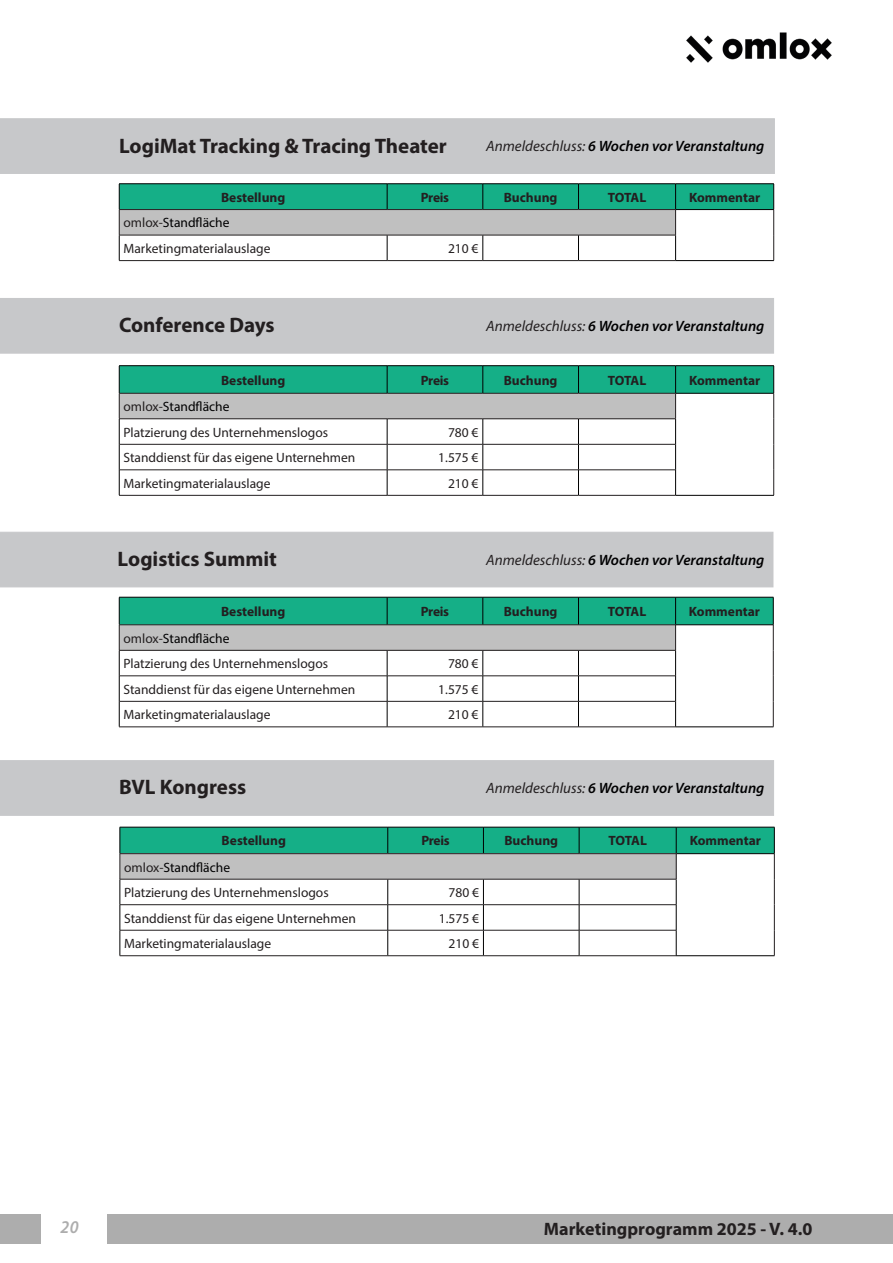
<style>
.page{position:relative;width:893px;height:1263px;background:#fff}
.page>*{position:absolute;margin:0;border:0;box-sizing:border-box;transform-origin:0 0}
.t1{font:700 21px "Myriad Pro";color:#231f20}
.t2{font:700 18px "Myriad Pro";color:#231f20}
.t3{font:italic 600 18px "Myriad Pro";color:#adadad;scale:.95 1}
.t4{font:italic 600 15px "Myriad Pro";color:#000001}
.t5{font:13.5px "Myriad Pro";color:#231f20}
.t6{font:700 13.5px "Myriad Pro";color:#231f20}
.t7{font:13.5px "Myriad Pro";color:#000001}
.s1{font-weight:400;color:#231f20}
.s2{color:#231f20}
</style>
<div class="page">
<div style="left:0;top:1214px;width:41px;height:30px;background:#adadad"></div>
<div style="left:107px;top:1214px;width:786px;height:30px;background:#adadad"></div>
<div style="left:0;top:298px;width:774px;height:55px;background:#c7c8ca"></div>
<div style="left:0;top:760px;width:774px;height:56px;background:#c7c8ca"></div>
<div style="left:0;top:532px;width:773px;height:55px;background:#c7c8ca"></div>
<div style="left:0;top:118px;width:775px;height:56px;background:#c7c8ca"></div>
<hr style="left:675px;top:260px;width:99px;height:1px;background:#000">
<hr style="left:119px;top:183px;width:268px;height:1px;background:#000">
<hr style="left:387px;top:183px;width:96px;height:1px;background:#000">
<hr style="left:483px;top:183px;width:95px;height:1px;background:#000">
<hr style="left:578px;top:183px;width:98px;height:1px;background:#000">
<hr style="left:676px;top:183px;width:98px;height:1px;background:#000">
<svg style="left:119px;top:184px;width:655px;height:76px"></svg>
<hr style="left:387px;top:209px;width:96px;height:1px;background:#231f20">
<hr style="left:483px;top:209px;width:95px;height:1px;background:#231f20">
<hr style="left:578px;top:209px;width:98px;height:1px;background:#231f20">
<hr style="left:119px;top:235px;width:268px;height:1px;background:#231f20">
<hr style="left:387px;top:235px;width:96px;height:1px;background:#231f20">
<hr style="left:483px;top:235px;width:95px;height:1px;background:#231f20">
<hr style="left:578px;top:235px;width:98px;height:1px;background:#231f20">
<hr style="left:119px;top:260px;width:268px;height:1px;background:#231f20">
<hr style="left:387px;top:260px;width:96px;height:1px;background:#231f20">
<hr style="left:483px;top:260px;width:95px;height:1px;background:#231f20">
<hr style="left:578px;top:260px;width:97px;height:1px;background:#231f20">
<img style="left:686px;top:32px;width:146px;height:31px">
<hr style="left:675px;top:727px;width:98px;height:1px;background:#000">
<svg style="left:119px;top:597px;width:655px;height:130px"></svg>
<hr style="left:387px;top:624px;width:96px;height:1px;background:#231f20">
<hr style="left:483px;top:624px;width:95px;height:1px;background:#231f20">
<hr style="left:578px;top:624px;width:98px;height:1px;background:#231f20">
<hr style="left:119px;top:650px;width:268px;height:1px;background:#231f20">
<hr style="left:387px;top:650px;width:96px;height:1px;background:#231f20">
<hr style="left:483px;top:650px;width:95px;height:1px;background:#231f20">
<hr style="left:578px;top:650px;width:98px;height:1px;background:#231f20">
<hr style="left:119px;top:675px;width:268px;height:1px;background:#231f20">
<hr style="left:387px;top:675px;width:96px;height:1px;background:#231f20">
<hr style="left:483px;top:675px;width:95px;height:1px;background:#231f20">
<hr style="left:578px;top:675px;width:97px;height:1px;background:#231f20">
<hr style="left:119px;top:701px;width:268px;height:1px;background:#231f20">
<hr style="left:387px;top:701px;width:96px;height:1px;background:#231f20">
<hr style="left:483px;top:701px;width:95px;height:1px;background:#231f20">
<hr style="left:578px;top:701px;width:97px;height:1px;background:#231f20">
<hr style="left:119px;top:727px;width:268px;height:1px;background:#231f20">
<hr style="left:387px;top:727px;width:96px;height:1px;background:#231f20">
<hr style="left:483px;top:727px;width:95px;height:1px;background:#231f20">
<hr style="left:578px;top:727px;width:97px;height:1px;background:#231f20">
<hr style="left:675px;top:495px;width:99px;height:1px;background:#000">
<hr style="left:119px;top:365px;width:268px;height:1px;background:#000">
<hr style="left:387px;top:365px;width:96px;height:1px;background:#000">
<hr style="left:483px;top:365px;width:95px;height:1px;background:#000">
<hr style="left:578px;top:365px;width:98px;height:1px;background:#000">
<hr style="left:676px;top:365px;width:98px;height:1px;background:#000">
<svg style="left:119px;top:366px;width:655px;height:129px"></svg>
<hr style="left:387px;top:393px;width:96px;height:1px;background:#231f20">
<hr style="left:483px;top:393px;width:95px;height:1px;background:#231f20">
<hr style="left:578px;top:393px;width:98px;height:1px;background:#231f20">
<hr style="left:119px;top:418px;width:268px;height:1px;background:#231f20">
<hr style="left:387px;top:418px;width:96px;height:1px;background:#231f20">
<hr style="left:483px;top:418px;width:95px;height:1px;background:#231f20">
<hr style="left:578px;top:418px;width:98px;height:1px;background:#231f20">
<hr style="left:119px;top:444px;width:268px;height:1px;background:#231f20">
<hr style="left:387px;top:444px;width:96px;height:1px;background:#231f20">
<hr style="left:483px;top:444px;width:95px;height:1px;background:#231f20">
<hr style="left:578px;top:444px;width:97px;height:1px;background:#231f20">
<hr style="left:119px;top:470px;width:268px;height:1px;background:#231f20">
<hr style="left:387px;top:470px;width:96px;height:1px;background:#231f20">
<hr style="left:483px;top:470px;width:95px;height:1px;background:#231f20">
<hr style="left:578px;top:470px;width:97px;height:1px;background:#231f20">
<hr style="left:119px;top:495px;width:268px;height:1px;background:#231f20">
<hr style="left:387px;top:495px;width:96px;height:1px;background:#231f20">
<hr style="left:483px;top:495px;width:95px;height:1px;background:#231f20">
<hr style="left:578px;top:495px;width:97px;height:1px;background:#231f20">
<hr style="left:676px;top:955px;width:98px;height:1px;background:#000">
<svg style="left:120px;top:827px;width:655px;height:128px"></svg>
<hr style="left:388px;top:853px;width:95px;height:1px;background:#231f20">
<hr style="left:483px;top:853px;width:96px;height:1px;background:#231f20">
<hr style="left:579px;top:853px;width:97px;height:1px;background:#231f20">
<hr style="left:120px;top:879px;width:268px;height:1px;background:#231f20">
<hr style="left:388px;top:879px;width:95px;height:1px;background:#231f20">
<hr style="left:483px;top:879px;width:96px;height:1px;background:#231f20">
<hr style="left:579px;top:879px;width:97px;height:1px;background:#231f20">
<hr style="left:120px;top:904px;width:268px;height:1px;background:#231f20">
<hr style="left:388px;top:904px;width:95px;height:1px;background:#231f20">
<hr style="left:483px;top:904px;width:96px;height:1px;background:#231f20">
<hr style="left:579px;top:904px;width:97px;height:1px;background:#231f20">
<hr style="left:120px;top:930px;width:268px;height:1px;background:#231f20">
<hr style="left:388px;top:930px;width:95px;height:1px;background:#231f20">
<hr style="left:483px;top:930px;width:96px;height:1px;background:#231f20">
<hr style="left:579px;top:930px;width:97px;height:1px;background:#231f20">
<hr style="left:120px;top:955px;width:268px;height:1px;background:#231f20">
<hr style="left:388px;top:955px;width:95px;height:1px;background:#231f20">
<hr style="left:483px;top:955px;width:96px;height:1px;background:#231f20">
<hr style="left:579px;top:955px;width:97px;height:1px;background:#231f20">
<p class="t1" style="left:119px;top:132px;width:329px">LogiMat Tracking &amp; Tracing Theater</p>
<p class="t4" style="left:486px;top:136px;width:280px"><span class="s1">Anmeldeschluss:</span> 6 Wochen vor Veranstaltung</p>
<p class="t6" style="left:221px;top:188px;width:66px">Bestellung</p>
<p class="t6" style="left:421px;top:188px;width:30px">Preis</p>
<p class="t6" style="left:504px;top:188px;width:55px">Buchung</p>
<p class="t6" style="left:608px;top:188px;width:40px">TOTAL</p>
<p class="t6" style="left:689px;top:188px;width:73px">Kommentar</p>
<p class="t7" style="left:124px;top:215px;width:107px"><span class="s2">omlox-</span>Standfläche</p>
<p class="t5" style="left:124px;top:240px;width:149px">Marketingmaterialauslage</p>
<p class="t5" style="left:448px;top:240px;width:32px">210 €</p>
<p class="t1" style="left:119px;top:311px;width:157px">Conference Days</p>
<p class="t4" style="left:486px;top:316px;width:280px"><span class="s1">Anmeldeschluss:</span> 6 Wochen vor Veranstaltung</p>
<p class="t6" style="left:221px;top:371px;width:66px">Bestellung</p>
<p class="t6" style="left:421px;top:371px;width:30px">Preis</p>
<p class="t6" style="left:504px;top:371px;width:55px">Buchung</p>
<p class="t6" style="left:608px;top:371px;width:40px">TOTAL</p>
<p class="t6" style="left:689px;top:371px;width:73px">Kommentar</p>
<p class="t7" style="left:124px;top:398px;width:107px"><span class="s2">omlox-</span>Standfläche</p>
<p class="t5" style="left:124px;top:424px;width:206px">Platzierung des Unternehmenslogos</p>
<p class="t5" style="left:448px;top:424px;width:32px">780 €</p>
<p class="t5" style="left:124px;top:449px;width:233px">Standdienst für das eigene Unternehmen</p>
<p class="t5" style="left:438px;top:449px;width:42px">1.575 €</p>
<p class="t5" style="left:124px;top:475px;width:149px">Marketingmaterialauslage</p>
<p class="t5" style="left:448px;top:475px;width:32px">210 €</p>
<p class="t1" style="left:118px;top:545px;width:161px">Logistics Summit</p>
<p class="t4" style="left:486px;top:550px;width:280px"><span class="s1">Anmeldeschluss:</span> 6 Wochen vor Veranstaltung</p>
<p class="t6" style="left:221px;top:603px;width:66px">Bestellung</p>
<p class="t6" style="left:421px;top:603px;width:30px">Preis</p>
<p class="t6" style="left:504px;top:603px;width:55px">Buchung</p>
<p class="t6" style="left:608px;top:603px;width:40px">TOTAL</p>
<p class="t6" style="left:689px;top:603px;width:73px">Kommentar</p>
<p class="t7" style="left:124px;top:630px;width:107px"><span class="s2">omlox-</span>Standfläche</p>
<p class="t5" style="left:124px;top:655px;width:206px">Platzierung des Unternehmenslogos</p>
<p class="t5" style="left:448px;top:655px;width:32px">780 €</p>
<p class="t5" style="left:124px;top:681px;width:233px">Standdienst für das eigene Unternehmen</p>
<p class="t5" style="left:438px;top:681px;width:42px">1.575 €</p>
<p class="t5" style="left:124px;top:706px;width:149px">Marketingmaterialauslage</p>
<p class="t5" style="left:448px;top:706px;width:32px">210 €</p>
<p class="t1" style="left:119px;top:773px;width:129px">BVL Kongress</p>
<p class="t4" style="left:486px;top:778px;width:280px"><span class="s1">Anmeldeschluss:</span> 6 Wochen vor Veranstaltung</p>
<p class="t6" style="left:222px;top:832px;width:66px">Bestellung</p>
<p class="t6" style="left:421px;top:832px;width:30px">Preis</p>
<p class="t6" style="left:504px;top:832px;width:55px">Buchung</p>
<p class="t6" style="left:608px;top:832px;width:40px">TOTAL</p>
<p class="t6" style="left:690px;top:832px;width:73px">Kommentar</p>
<p class="t7" style="left:124px;top:859px;width:107px"><span class="s2">omlox-</span>Standfläche</p>
<p class="t5" style="left:124px;top:884px;width:206px">Platzierung des Unternehmenslogos</p>
<p class="t5" style="left:449px;top:884px;width:32px">780 €</p>
<p class="t5" style="left:124px;top:910px;width:233px">Standdienst für das eigene Unternehmen</p>
<p class="t5" style="left:439px;top:910px;width:42px">1.575 €</p>
<p class="t5" style="left:124px;top:935px;width:149px">Marketingmaterialauslage</p>
<p class="t5" style="left:449px;top:935px;width:32px">210 €</p>
<h2 class="t3" style="left:61px;top:1215px;width:21px">20</h2>
<h2 class="t2" style="left:544px;top:1217px;width:270px">Marketingprogramm 2025 - V. 4.0</h2>
</div>
